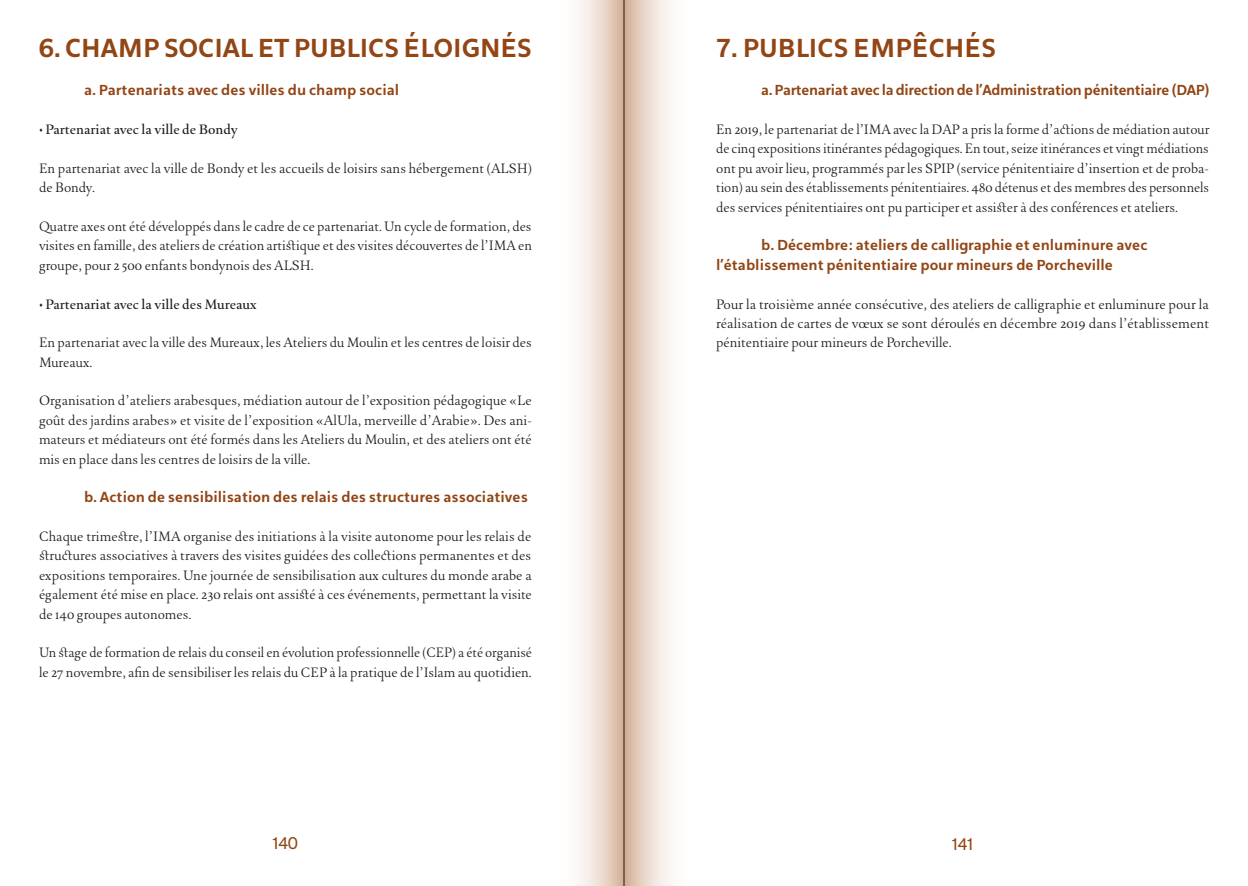
<style>
.page{position:relative;width:1248px;height:886px;background:#fff}
.page>*{position:absolute;margin:0;border:0;box-sizing:border-box;transform-origin:0 0}
.Style_de_paragraphe_2{font:700 26.88px "Mondara Lineal Delta";letter-spacing:-.005em;color:#924515}
.Style_de_paragraphe_1{font:700 26.88px "Mondara Lineal Delta";color:#924515}
.t1{font:17.5px "Mondara Lineal Delta";color:#924515}
.Style_de_paragraphe_1-2{font:16.88px/19.4px "Mondara Serif";color:#1d1d1b;text-align:justify}
.Style_de_paragraphe_1-3{font:500 16.88px "Mondara Serif";color:#1d1d1b}
.Style_de_paragraphe_1-4{font:700 15px "Mondara Lineal Delta";color:#924515}
.Style_de_paragraphe_1-5{font:700 15px "Mondara Lineal Delta";letter-spacing:-.02em;color:#924515}
</style>
<div class="page">
<svg style="left:579px;top:0;width:44px;height:886px;background:#ead9cd"></svg>
<svg style="left:624px;top:0;width:46px;height:886px;background:#e5d3c7"></svg>
<hr style="left:623px;top:0;width:1px;height:886px;background:#1d1d1b">
<p class="Style_de_paragraphe_2" style="left:39px;top:31px;width:494px">6. CHAMP SOCIAL ET PUBLICS ÉLOIGNÉS</p>
<p class="Style_de_paragraphe_1-4" style="left:84px;top:81px;width:317px">a. Partenariats avec des villes du champ social</p>
<p class="Style_de_paragraphe_1-3" style="left:39px;top:118px;width:200px">٠ Partenariat avec la ville de Bondy</p>
<p class="Style_de_paragraphe_1-2" style="left:39px;top:160px;width:494px">En partenariat avec la ville de Bondy et les accueils de loisirs sans hébergement (ALSH) de Bondy.</p>
<p class="Style_de_paragraphe_1-2" style="left:39px;top:219px;width:494px">Quatre axes ont été développés dans le cadre de ce partenariat. Un cycle de formation, des visites en famille, des ateliers de création artistique et des visites découvertes de l’IMA en groupe, pour 2500 enfants bondynois des ALSH.</p>
<p class="Style_de_paragraphe_1-3" style="left:39px;top:293px;width:219px">٠ Partenariat avec la ville des Mureaux</p>
<p class="Style_de_paragraphe_1-2" style="left:39px;top:335px;width:494px">En partenariat avec la ville des Mureaux, les Ateliers du Moulin et les centres de loisir des<br>Mureaux.</p>
<p class="Style_de_paragraphe_1-2" style="left:39px;top:393px;width:494px">Organisation d’ateliers arabesques, médiation autour de l’exposition pédagogique «Le goût des jardins arabes» et visite de l’exposition «AlUla, merveille d’Arabie». Des ani&shy;mateurs et médiateurs ont été formés dans les Ateliers du Moulin, et des ateliers ont été mis en place dans les centres de loisirs de la ville.</p>
<p class="Style_de_paragraphe_1-4" style="left:84px;top:488px;width:445px">b. Action de sensibilisation des relais des structures associatives</p>
<p class="Style_de_paragraphe_1-2" style="left:39px;top:529px;width:494px">Chaque trimestre, l’IMA organise des initiations à la visite autonome pour les relais de structures associatives à travers des visites guidées des collections permanentes et des expositions temporaires. Une journée de sensibilisation aux cultures du monde arabe a également été mise en place. 230 relais ont assisté à ces événements, permettant la visite de 140 groupes autonomes.</p>
<p class="Style_de_paragraphe_1-2" style="left:39px;top:645px;width:494px">Un stage de formation de relais du conseil en évolution professionnelle (CEP) a été organisé le 27 novembre, afin de sensibiliser les relais du CEP à la pratique de l’Islam au quotidien.</p>
<p class="Style_de_paragraphe_1" style="left:716px;top:31px;width:281px">7. PUBLICS EMPÊCHÉS</p>
<p class="Style_de_paragraphe_1-5" style="left:761px;top:81px;width:450px">a. Partenariat avec la direction de l’Administration pénitentiaire (DAP)</p>
<p class="Style_de_paragraphe_1-2" style="left:716px;top:122px;width:494px">En 2019, le partenariat de l’IMA avec la DAP a pris la forme d’actions de médiation autour de cinq expositions itinérantes pédagogiques. En tout, seize itinérances et vingt médiations ont pu avoir lieu, programmés par les SPIP (service pénitentiaire d’insertion et de proba&shy;tion) au sein des établissements pénitentiaires. 480 détenus et des membres des personnels des services pénitentiaires ont pu participer et assister à des conférences et ateliers.</p>
<p class="Style_de_paragraphe_1-4" style="left:761px;top:236px;width:388px">b. Décembre: ateliers de calligraphie et enluminure avec</p>
<p class="Style_de_paragraphe_1-4" style="left:716px;top:256px;width:398px">l’établissement pénitentiaire pour mineurs de Porcheville</p>
<p class="Style_de_paragraphe_1-2" style="left:716px;top:296px;width:494px">Pour la troisième année consécutive, des ateliers de calligraphie et enluminure pour la réalisation de cartes de vœux se sont déroulés en décembre 2019 dans l’établissement pénitentiaire pour mineurs de Porcheville.</p>
<p class="t1" style="left:273px;top:833px;width:27px">140</p>
<p class="t1" style="left:952px;top:833px;width:22px">141</p>
</div>
